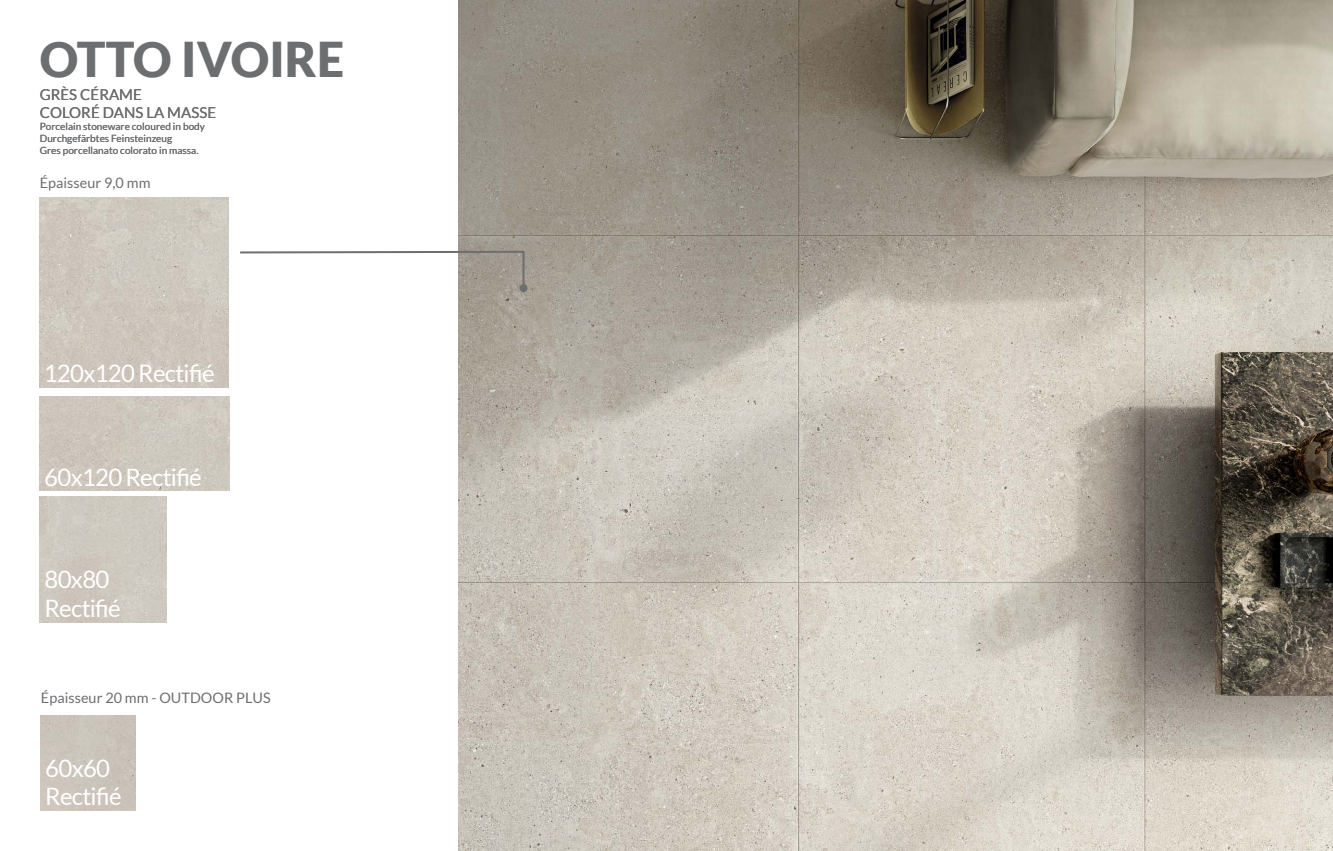
<style>
.page{position:relative;width:1333px;height:851px;background:#fff}
.page>*{position:absolute;margin:0;border:0;box-sizing:border-box;transform-origin:0 0}
.t1{font:900 48px "Lato";letter-spacing:.005em;color:#6d6e70}
.t2{font:24px/28.8px "Lato";letter-spacing:-.03em;color:#fff}
.t3{font:15px/18px "Lato";letter-spacing:.005em;color:#6d6e70}
.t4{font:14.4px "Lato";letter-spacing:.005em;color:#6d6e70}
.t5{font:10px/12px "Lato";letter-spacing:.005em;color:#6d6e70}
</style>
<div class="page">
<img style="left:40px;top:396px;width:189px;height:95px">
<img style="left:458px;top:0;width:874px;height:850px">
<svg style="left:240px;top:250px;width:285px;height:40px"></svg>
<div style="left:519px;top:284px;width:8px;height:8px;background:#6d6e70;border-radius:50%"></div>
<div style="left:40px;top:496px;width:126px;height:126px;background:#cec9bf"></div>
<div style="left:41px;top:715px;width:95px;height:95px;background:#cbc4ba"></div>
<img style="left:39px;top:197px;width:190px;height:190px">
<h1 class="t1" style="left:40px;top:30px;width:306px">OTTO IVOIRE</h1>
<h3 class="t3" style="left:40px;top:85px;width:178px">GRÈS CÉRAME<br>COLORÉ DANS LA MASSE</h3>
<p class="t5" style="left:40px;top:120px;width:167px">Porcelain stoneware coloured in body<br>Durchgefärbtes Feinsteinzeug<br>Gres porcellanato colorato in massa.</p>
<h3 class="t4" style="left:40px;top:174px;width:112px">Épaisseur 9,0 mm</h3>
<h2 class="t2" style="left:44px;top:358px;width:172px">120x120 Rectifié</h2>
<h2 class="t2" style="left:44px;top:462px;width:159px">60x120 Rectifié</h2>
<h2 class="t2" style="left:45px;top:564px;width:78px">80x80<br>Rectifié</h2>
<h3 class="t4" style="left:41px;top:688px;width:231px">Épaisseur 20 mm - OUTDOOR PLUS</h3>
<h2 class="t2" style="left:45px;top:752px;width:78px">60x60<br>Rectifié</h2>
</div>
